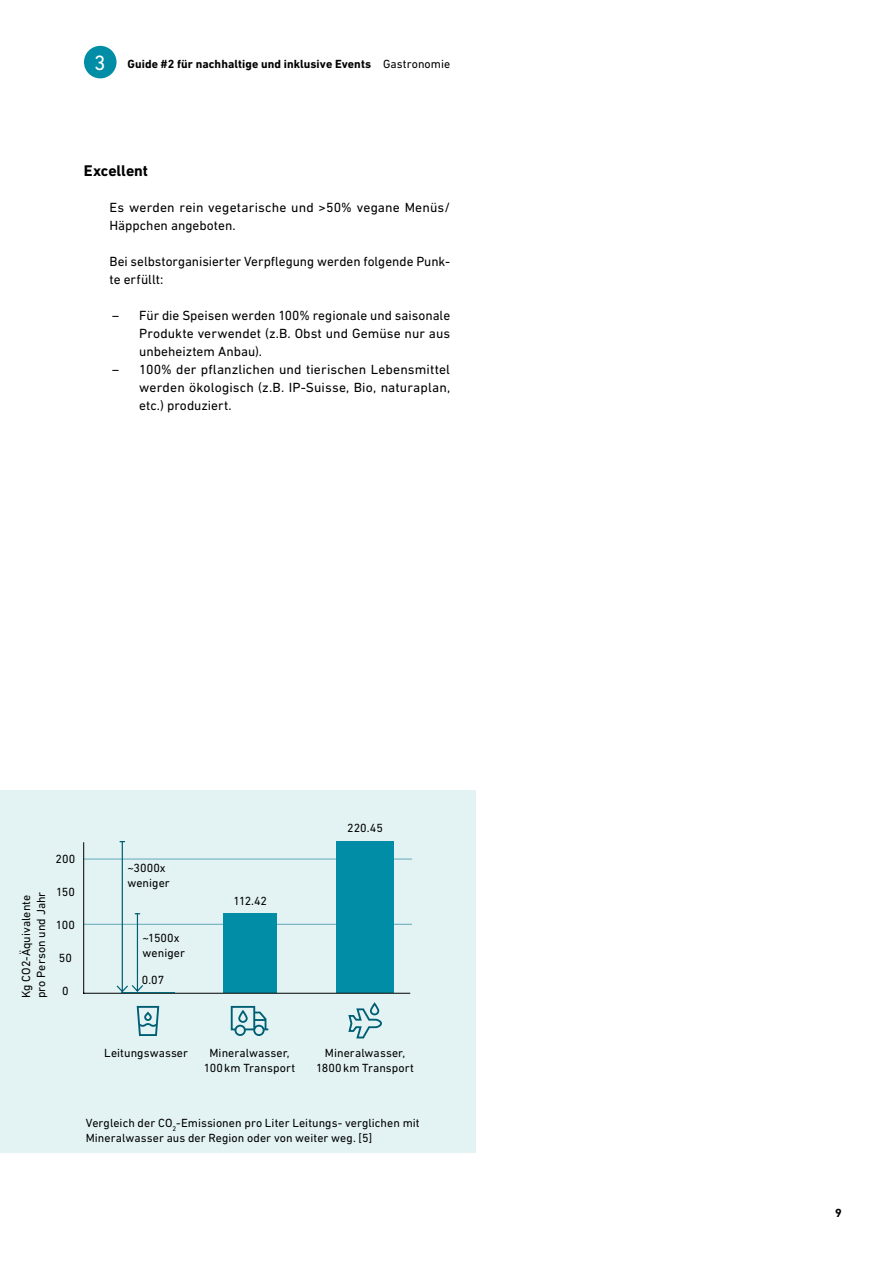
<style>
.page{position:relative;width:893px;height:1263px;background:#fff}
.page>*{position:absolute;margin:0;border:0;box-sizing:border-box;transform-origin:0 0}
.Zwischentitel_A4-M__10_5_12pt_H4{font:700 15.75px "DIN Next LT Pro";letter-spacing:-.005em;color:#000}
.Lauftext_Checkbox__Blocksatz___9_12pt_P{font:13.5px/18px "DIN Next LT Pro";letter-spacing:.005em;color:#000}
.t1{font:12px/15px "DIN Next LT Pro";letter-spacing:.005em;color:#000}
.t2{font:700 12px "DIN Next LT Pro";letter-spacing:.005em;color:#000}
.s1{font-weight:400;font-size:21px;color:#fff}
.s2{font-weight:400}
.s3{font-family:"DIN Next W1 G"}
</style>
<div class="page">
<div style="left:84px;top:46px;width:33px;height:32px;background:#008da5;border-radius:50%"></div>
<div style="left:0;top:790px;width:476px;height:362px;background:#e3f3f3"></div>
<hr style="left:84px;top:924px;width:328px;height:1px;background:#61a7ba">
<hr style="left:84px;top:859px;width:328px;height:1px;background:#61a7ba">
<svg style="left:231px;top:1006px;width:37px;height:30px"></svg>
<svg style="left:137px;top:1006px;width:22px;height:30px"></svg>
<div style="left:224px;top:913px;width:53px;height:80px;background:#008da5"></div>
<hr style="left:121px;top:992px;width:54px;height:1px;background:#008da5">
<div style="left:336px;top:841px;width:58px;height:152px;background:#008da5"></div>
<hr style="left:83px;top:993px;width:327px;height:1px;background:#000">
<hr style="left:83px;top:842px;width:1px;height:152px;background:#000">
<svg style="left:115px;top:841px;width:29px;height:152px"></svg>
<svg style="left:348px;top:1002px;width:34px;height:36px"></svg>
<p class="t2" style="left:94px;top:57px;width:358px"><span class="s1">3</span> Guide #2 für nachhaltige und inklusive Events <span class="s2">Gastronomie</span></p>
<h4 class="Zwischentitel_A4-M__10_5_12pt_H4" style="left:84px;top:161px;width:66px">Excellent</h4>
<p class="Lauftext_Checkbox__Blocksatz___9_12pt_P" style="left:109px;top:198px;width:342px">Es werden rein vegetarische und &gt;50% vegane Menüs/<br>Häppchen angeboten.</p>
<p class="Lauftext_Checkbox__Blocksatz___9_12pt_P" style="left:109px;top:252px;width:342px">Bei selbstorganisierter Verpflegung werden folgende Punk&shy;te erfüllt:</p>
<p class="Lauftext_Checkbox__Blocksatz___9_12pt_P" style="left:139px;top:306px;width:312px;text-align:justify;text-indent:-27px"><span class="s3">–</span> Für die Speisen werden 100% regionale und saisonale Produkte verwendet (z.B. Obst und Gemüse nur aus unbeheiztem Anbau).</p>
<p class="Lauftext_Checkbox__Blocksatz___9_12pt_P" style="left:139px;top:360px;width:312px;text-align:justify;text-indent:-27px"><span class="s3">–</span> 100% der pflanzlichen und tierischen Lebensmittel werden ökologisch (z.B. IP-Suisse, Bio, naturaplan, etc.) produziert.</p>
<p class="t1" style="left:18px;top:998px;width:108px;rotate:-90deg">Kg CO2-Äquivalente pro Person und Jahr</p>
<p class="t1" style="left:56px;top:851px;width:21px">200</p>
<p class="t1" style="left:56px;top:884px;width:20px">150</p>
<p class="t1" style="left:56px;top:917px;width:21px">100</p>
<p class="t1" style="left:59px;top:950px;width:15px">50</p>
<p class="t1" style="left:62px;top:983px;width:8px">0</p>
<p class="t1" style="left:127px;top:860px;width:44px">~3000x weniger</p>
<p class="t1" style="left:143px;top:930px;width:44px">~1500x weniger</p>
<p class="t1" style="left:142px;top:972px;width:24px">0.07</p>
<p class="t1" style="left:234px;top:893px;width:35px">112.42</p>
<p class="t1" style="left:347px;top:820px;width:37px">220.45</p>
<p class="t1" style="left:104px;top:1045px;width:85px">Leitungswasser</p>
<p class="t1" style="left:316px;top:1045px;width:99px;text-align:center">Mineralwasser,<br>1800km Transport</p>
<p class="t1" style="left:204px;top:1045px;width:93px;text-align:center">Mineralwasser,<br>100 km Transport</p>
<p class="t1" style="left:86px;top:1115px;width:335px">Vergleich der CO<sub>2</sub>-Emissionen pro Liter Leitungs- verglichen mit<br>Mineralwasser aus der Region oder von weiter weg. [5]</p>
<p class="t2" style="left:835px;top:1206px;width:8px">9</p>
</div>
